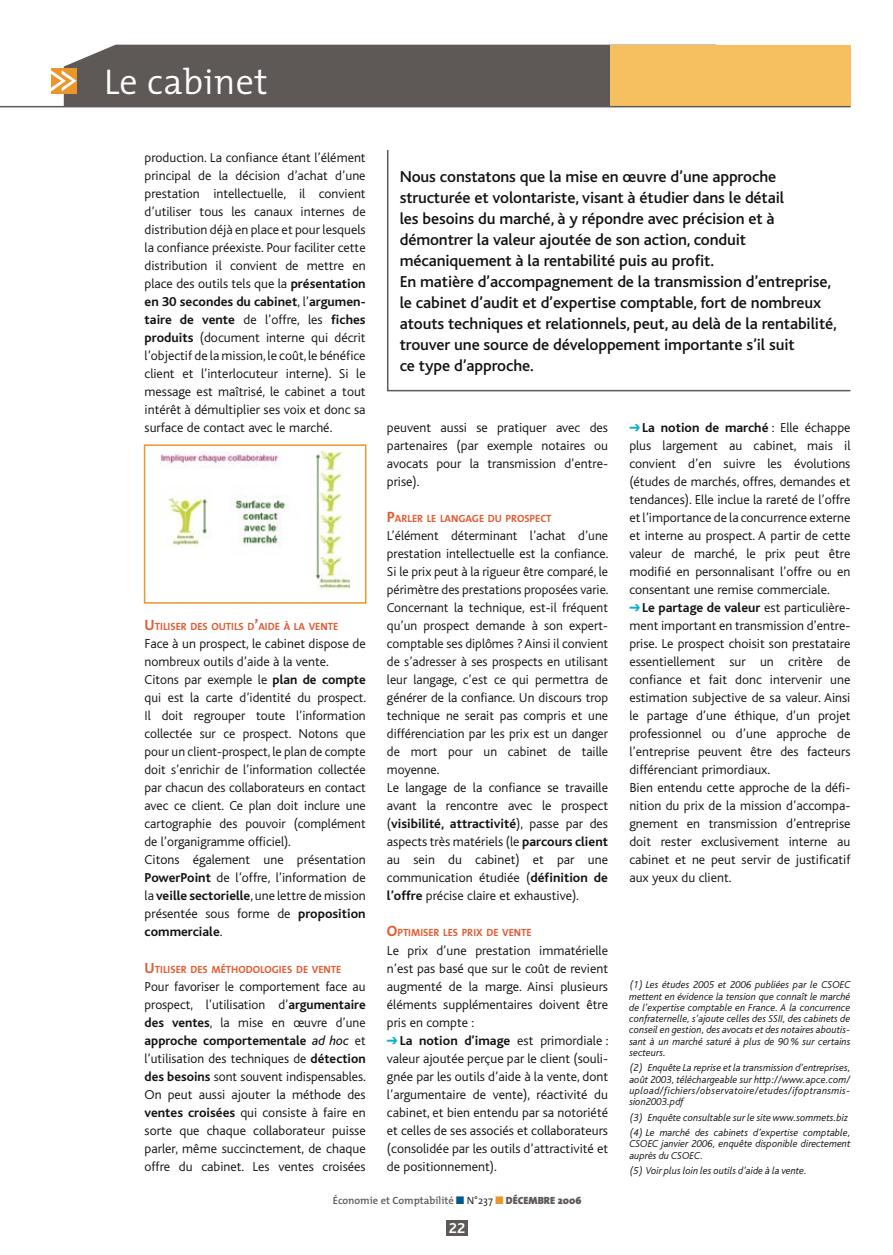
<style>
.page{position:relative;width:893px;height:1255px;background:#fff}
.page>*{position:absolute;margin:0;border:0;box-sizing:border-box;transform-origin:0 0}
.t1{font:300 36px "The Mix";letter-spacing:.01em;color:#fff}
.t2{font:500 16.5px/21px "Bliss";letter-spacing:-.005em;color:#121212}
.t3{font:700 15px "Bliss";color:#fff}
.t4{font:300 13.5px/18px "Bliss";color:#121212}
.t5{font:italic 300 10.5px/11.2px "Bliss";color:#121212;text-align:justify}
.t6{font:700 10.5px "The Mix";color:#e05e34}
.t7{font:600 10.5px "The Mix";color:#5e5956}
.s1{font-weight:700}
.s2{font-size:15px}
.s3{font-weight:400;font-style:italic}
.s4{font-family:"Monotype Sorts";font-weight:400;font-size:12px;color:#07afce}
.s5{font-family:"Monotype Sorts";font-weight:400;color:#00588c}
.s6{font-weight:300;color:#121212}
.s7{font-family:"Monotype Sorts";font-weight:400;color:#eb952b}
.s8{font-weight:900}
</style>
<div class="page">
<svg style="left:387px;top:150px;width:464px;height:242px"></svg>
<div style="left:446px;top:1219px;width:22px;height:16px;background:#5e5956"></div>
<img style="left:161px;top:451px;width:189px;height:139px">
<div style="left:144px;top:444px;width:222px;height:159px;border:2px solid #eb952b"></div>
<div style="left:610px;top:45px;width:240px;height:61px;background:#f6c061"></div>
<hr style="left:0;top:106px;width:850px;height:1px;background:#5e5956">
<svg style="left:51px;top:45px;width:687px;height:61px"></svg>
<h1 class="t1" style="left:104px;top:52px;width:165px">Le cabinet</h1>
<p class="t4" style="left:145px;top:149px;width:223px;text-align:justify">production. La confiance étant l’élément principal de la décision d’achat d’une prestation intellectuelle, il convient d’utiliser tous les canaux internes de distribution déjà en place et pour lesquels la confiance préexiste. Pour faciliter cette distribution il convient de mettre en place des outils tels que la <span class="s1">présentation en 30 secondes du cabinet</span>, l’<span class="s1">argumen&shy;taire de vente</span> de l’offre, les <span class="s1">fiches produits</span> (document interne qui décrit l’objectif de la mission, le coût, le bénéfice client et l’interlocuteur interne). Si le message est maîtrisé, le cabinet a tout intérêt à démultiplier ses voix et donc sa surface de contact avec le marché.</p>
<p class="t6" style="left:145px;top:618px;width:195px"><span class="s2">U</span>TILISER DES OUTILS D<span class="s2">’</span>AIDE À LA VENTE</p>
<p class="t4" style="left:145px;top:635px;width:223px">Face à un prospect, le cabinet dispose de nombreux outils d’aide à la vente.<br>Citons par exemple le <span class="s1">plan de compte </span>qui est la carte d’identité du prospect.<br>Il doit regrouper toute l’information collectée sur ce prospect. Notons que pour un client-prospect, le plan de compte doit s’enrichir de l’information collectée par chacun des collaborateurs en contact avec ce client. Ce plan doit inclure une cartographie des pouvoir (complément de l’organigramme officiel).<br>Citons également une présentation <span class="s1">PowerPoint</span> de l’offre, l’information de la <span class="s1">veille sectorielle</span>, une lettre de mission présentée sous forme de <span class="s1">proposition commerciale</span>.</p>
<p class="t6" style="left:145px;top:960px;width:198px"><span class="s2">U</span>TILISER DES MÉTHODOLOGIES DE VENTE</p>
<p class="t4" style="left:145px;top:977px;width:223px;text-align:justify">Pour favoriser le comportement face au prospect, l’utilisation d’<span class="s1">argumentaire des ventes</span>, la mise en œuvre d’une <span class="s1">approche comportementale</span> <span class="s3">ad hoc</span> et l’utilisation des techniques de <span class="s1">détection des besoins</span> sont souvent indispensables.<br>On peut aussi ajouter la méthode des <span class="s1">ventes croisées</span> qui consiste à faire en sorte que chaque collaborateur puisse parler, même succinctement, de chaque offre du cabinet. Les ventes croisées</p>
<p class="t2" style="left:400px;top:166px;width:439px">Nous constatons que la mise en œuvre d’une approche structurée et volontariste, visant à étudier dans le détail<br>les besoins du marché, à y répondre avec précision et à démontrer la valeur ajoutée de son action, conduit mécaniquement à la rentabilité puis au profit.<br>En matière d’accompagnement de la transmission d’entreprise, le cabinet d’audit et d’expertise comptable, fort de nombreux atouts techniques et relationnels, peut, au delà de la rentabilité, trouver une source de développement importante s’il suit<br>ce type d’approche.</p>
<p class="t4" style="left:387px;top:419px;width:223px;text-align:justify">peuvent aussi se pratiquer avec des partenaires (par exemple notaires ou avocats pour la transmission d’entre&shy;prise).</p>
<p class="t6" style="left:387px;top:510px;width:166px"><span class="s2">P</span>ARLER LE LANGAGE DU PROSPECT</p>
<p class="t4" style="left:387px;top:527px;width:223px">L’élément déterminant l’achat d’une prestation intellectuelle est la confiance.<br>Si le prix peut à la rigueur être comparé, le périmètre des prestations proposées varie.<br>Concernant la technique, est-il fréquent qu’un prospect demande à son expert&shy;comptable ses diplômes ? Ainsi il convient de s’adresser à ses prospects en utilisant leur langage, c’est ce qui permettra de générer de la confiance. Un discours trop technique ne serait pas compris et une différenciation par les prix est un danger de mort pour un cabinet de taille moyenne.<br>Le langage de la confiance se travaille avant la rencontre avec le prospect (<span class="s1">visibilité, attractivité</span>), passe par des aspects très matériels (le <span class="s1">parcours client </span>au sein du cabinet) et par une communication étudiée (<span class="s1">définition de l’offre</span> précise claire et exhaustive).</p>
<p class="t6" style="left:387px;top:924px;width:146px"><span class="s2">O</span>PTIMISER LES PRIX DE VENTE</p>
<p class="t4" style="left:387px;top:941px;width:223px">Le prix d’une prestation immatérielle n’est pas basé que sur le coût de revient augmenté de la marge. Ainsi plusieurs éléments supplémentaires doivent être pris en compte :<br><span class="s4">‘</span> <span class="s1">La notion d’image</span> est primordiale : valeur ajoutée perçue par le client (souli&shy;gnée par les outils d’aide à la vente, dont l’argumentaire de vente), réactivité du cabinet, et bien entendu par sa notoriété et celles de ses associés et collaborateurs (consolidée par les outils d’attractivité et de positionnement).</p>
<p class="t4" style="left:629px;top:419px;width:223px"><span class="s4">‘</span> <span class="s1">La notion de marché</span> : Elle échappe plus largement au cabinet, mais il convient d’en suivre les évolutions (études de marchés, offres, demandes et tendances). Elle inclue la rareté de l’offre et l’importance de la concurrence externe et interne au prospect. A partir de cette valeur de marché, le prix peut être modifié en personnalisant l’offre ou en consentant une remise commerciale.<br><span class="s4">‘</span> <span class="s1">Le partage de valeur</span> est particulière&shy;ment important en transmission d’entre&shy;prise. Le prospect choisit son prestataire essentiellement sur un critère de confiance et fait donc intervenir une estimation subjective de sa valeur. Ainsi le partage d’une éthique, d’un projet professionnel ou d’une approche de l’entreprise peuvent être des facteurs différenciant primordiaux.<br>Bien entendu cette approche de la défi&shy;nition du prix de la mission d’accompa&shy;gnement en transmission d’entreprise doit rester exclusivement interne au cabinet et ne peut servir de justificatif aux yeux du client.</p>
<p class="t5" style="left:629px;top:979px;width:223px">(1) Les études 2005 et 2006 publiées par le CSOEC mettent en évidence la tension que connaît le marché de l’expertise comptable en France. A la concurrence confraternelle, s’ajoute celles des SSII, des cabinets de conseil en gestion, des avocats et des notaires aboutis&shy;sant à un marché saturé à plus de 90 % sur certains secteurs.</p>
<p class="t5" style="left:629px;top:1062px;width:223px">(2) Enquête La reprise et la transmission d’entreprises, août 2003, téléchargeable sur http://www.apce.com/ upload/fichiers/observatoire/etudes/ifoptransmis&shy;sion2003.pdf</p>
<p class="t5" style="left:629px;top:1109px;width:223px;line-height:15.5px">(3) Enquête consultable sur le site www.sommets.biz (4) Le marché des cabinets d’expertise comptable,</p>
<p class="t5" style="left:629px;top:1138px;width:223px">CSOEC janvier 2006, enquête disponible directement auprès du CSOEC.</p>
<p class="t5" style="left:629px;top:1165px;width:179px">(5) Voir plus loin les outils d’aide à la vente.</p>
<p class="t7" style="left:333px;top:1191px;width:250px">économie et Comptabilité <span class="s5">n</span> <span class="s6">N°237</span> <span class="s7">n</span> <span class="s8">DÉCEMBRE 2006</span></p>
<p class="t3" style="left:449px;top:1219px;width:18px">22</p>
</div>
